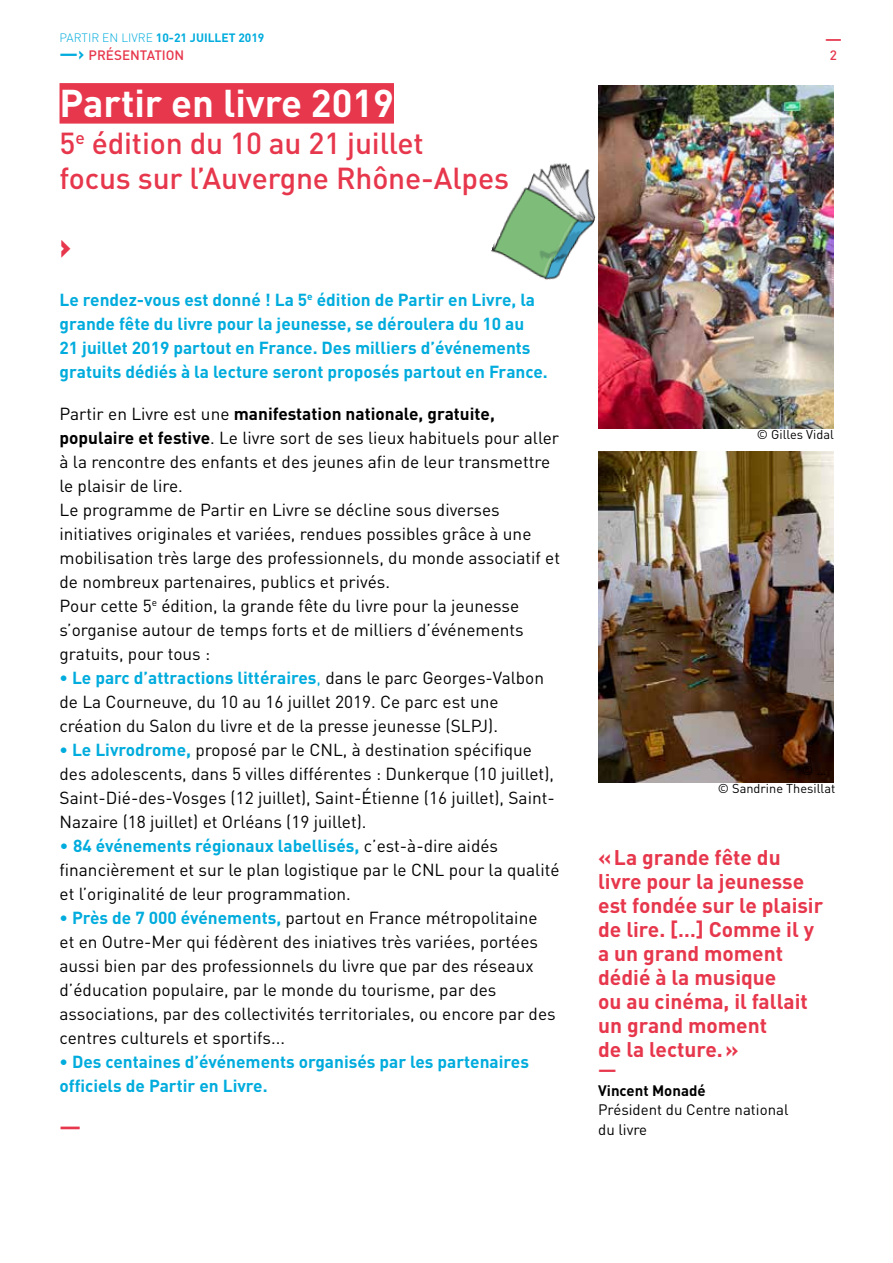
<style>
.page{position:relative;width:893px;height:1263px;background:#fff}
.page>*{position:absolute;margin:0;border:0;box-sizing:border-box;transform-origin:0 0}
.t1{font:700 38.25px "DIN";color:#fff}
.t2{font:900 33px "DIN";color:#e7374c}
.t3{font:500 30px/34.5px "DIN";letter-spacing:-.005em;color:#e7374c}
.t4{font:700 21px/24px "DIN";color:#e7374c}
.t5{font:700 18px "DIN";color:#e7374c}
.t6{font:500 18px "DIN";color:#e7374c}
.t7{font:17.25px/24px "DIN";color:#020203}
.t8{font:17.25px/24px "DIN";color:#000}
.t9{font:700 17.25px/24px "DIN";color:#00acdd}
.t10{font:15px/19.5px "DIN";color:#000}
.t11{font:700 15px "DIN";color:#000}
.t12{font:500 13.5px "DIN";color:#e7374c}
.t13{font:12.75px "DIN";color:#000}
.t14{font:700 12px "DIN";color:#00acdd}
.s1{font-weight:300}
.s2{font-weight:700;font-size:18px;color:#00acdd}
.s3{font-weight:700}
.s4{font-weight:700;color:#00acdd}
.s5{color:#00acdd}
.s6{color:#020203}
</style>
<div class="page">
<img style="left:598px;top:452px;width:235px;height:330px">
<img style="left:598px;top:85px;width:235px;height:344px">
<div style="left:60px;top:83px;width:334px;height:41px;background:#e7374c"></div>
<img style="left:491px;top:149px;width:117px;height:141px">
<p class="t14" style="left:60px;top:29px;width:206px"><span class="s1">PARTIR EN LIVRE</span> 10-21 JUILLET 2019</p>
<p class="t12" style="left:60px;top:46px;width:126px"><span class="s2">—›</span> PRÉSENTATION</p>
<h1 class="t1" style="left:60px;top:78px;width:336px">Partir en livre 2019</h1>
<h3 class="t3" style="left:60px;top:125px;width:451px">5<sup>e</sup> édition du 10 au 21 juillet<br>focus sur l’Auvergne Rhône-Alpes</h3>
<h2 class="t2" style="left:60px;top:224px;width:13px">›</h2>
<p class="t9" style="left:60px;top:287px;width:490px">Le rendez-vous est donné ! La 5<sup>e</sup> édition de Partir en Livre, la grande fête du livre pour la jeunesse, se déroulera du 10 au<br>21 juillet 2019 partout en France. Des milliers d’événements gratuits dédiés à la lecture seront proposés partout en France.</p>
<p class="t8" style="left:60px;top:401px;width:502px">Partir en Livre est une <span class="s3">manifestation nationale, gratuite, populaire et festive</span>. Le livre sort de ses lieux habituels pour aller à la rencontre des enfants et des jeunes afin de leur transmettre le plaisir de lire.<br>Le programme de Partir en Livre se décline sous diverses initiatives originales et variées, rendues possibles grâce à une mobilisation très large des professionnels, du monde associatif et de nombreux partenaires, publics et privés.<br>Pour cette 5<sup>e</sup> édition, la grande fête du livre pour la jeunesse s’organise autour de temps forts et de milliers d’événements gratuits, pour tous :</p>
<p class="t7" style="left:60px;top:665px;width:486px"><span class="s4">• Le parc d’attractions littéraires</span><span class="s5">,</span> dans le parc Georges-Valbon de La Courneuve, du 10 au 16 juillet 2019. Ce parc est une création du Salon du livre et de la presse jeunesse (SLPJ).</p>
<p class="t7" style="left:60px;top:737px;width:497px"><span class="s4">• Le Livrodrome</span><span class="s2">,</span> proposé par le CNL, à destination spécifique des adolescents, dans 5 villes différentes : Dunkerque (10 juillet), Saint-Dié-des-Vosges (12 juillet), Saint-Étienne (16 juillet), Saint-Nazaire (18 juillet) et Orléans (19 juillet).</p>
<p class="t8" style="left:60px;top:833px;width:502px"><span class="s5">•</span> <span class="s4">84 événements régionaux labellisés</span><span class="s2">,</span> <span class="s6">c’est-à-dire aidés </span>financièrement et sur le plan logistique par le CNL pour la qualité et l’originalité de leur programmation.</p>
<p class="t7" style="left:60px;top:905px;width:498px"><span class="s4">• Près de 7 000 événements,</span> partout en France métropolitaine et en Outre-Mer qui fédèrent des iniatives très variées, portées aussi bien par des professionnels du livre que par des réseaux d’éducation populaire, par le monde du tourisme, par des associations, par des collectivités territoriales, ou encore par des centres culturels et sportifs...</p>
<p class="t9" style="left:60px;top:1049px;width:471px">• Des centaines d’événements organisés par les partenaires officiels de Partir en Livre.</p>
<p class="t4" style="left:60px;top:1113px;width:23px">—</p>
<p class="t6" style="left:825px;top:27px;width:19px">—</p>
<p class="t12" style="left:830px;top:46px;width:9px">2</p>
<p class="t13" style="left:757px;top:426px;width:79px">© Gilles Vidal</p>
<p class="t13" style="left:802px;top:762px;width:26px">© …</p>
<p class="t13" style="left:718px;top:780px;width:119px">© Sandrine Thesillat</p>
<p class="t4" style="left:598px;top:844px;width:227px">«La grande fête du livre pour la jeunesse est fondée sur le plaisir de lire. […] Comme il y a un grand moment dédié à la musique<br>ou au cinéma, il fallait un grand moment<br>de la lecture.»</p>
<p class="t5" style="left:598px;top:1058px;width:20px">—</p>
<p class="t11" style="left:598px;top:1080px;width:109px">Vincent Monadé</p>
<p class="t10" style="left:598px;top:1099px;width:192px">Président du Centre national du livre</p>
</div>
